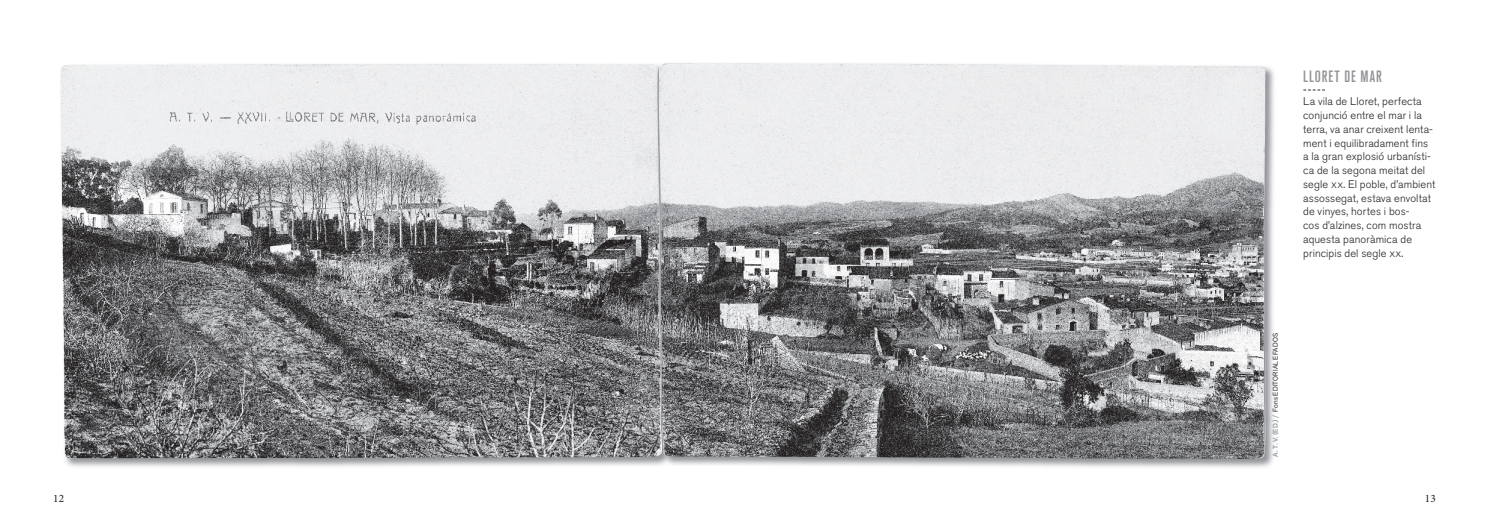
<style>
.page{position:relative;width:1489px;height:525px;background:#fff}
.page>*{position:absolute;margin:0;border:0;box-sizing:border-box;transform-origin:0 0}
.t1{font:500 condensed 16.25px "Akzidenz Grotesk BQ";letter-spacing:.065em;color:#939598}
.t2{font:11.25px "Minion Pro";color:#231f20}
.t3{font:300 11px/13.8px "Akzidenz Grotesk BQ";letter-spacing:.01em;color:#231f20}
.t4{font:6.88px "Akzid Grtsk Next";letter-spacing:.025em;color:#231f20}
.s1{font-family:"Akzidenz Grotesk BQ Light SC";font-weight:400}
.s2{font-weight:500;color:#939598}
</style>
<div class="page">
<svg style="left:1303px;top:89px;width:21px;height:1px"></svg>
<img style="left:60px;top:64px;width:1214px;height:404px">
<img style="left:658px;top:63px;width:424px;height:395px">
<h1 class="t1" style="left:1303px;top:68px;width:80px">LLORET DE MAR</h1>
<p class="t3" style="left:1303px;top:95px;width:134px">La vila de Lloret, perfecta conjunció entre el mar i la terra, va anar creixent lenta&shy;ment i equilibradament fins a la gran explosió urbanísti&shy;ca de la segona meitat del segle <span class="s1">xx</span>. El poble, d’ambient assossegat, estava envoltat de vinyes, hortes i bos-<br>cos d’alzines, com mostra aquesta panoràmica de principis del segle <span class="s1">xx</span>.</p>
<p class="t4" style="left:1270px;top:457px;width:126px;rotate:-90deg"><span class="s2">A. T. V. (ED.) /</span> Fons EDITORIAL EFADOS</p>
<p class="t2" style="left:53px;top:491px;width:12px">12</p>
<p class="t2" style="left:1424px;top:491px;width:12px">13</p>
</div>
